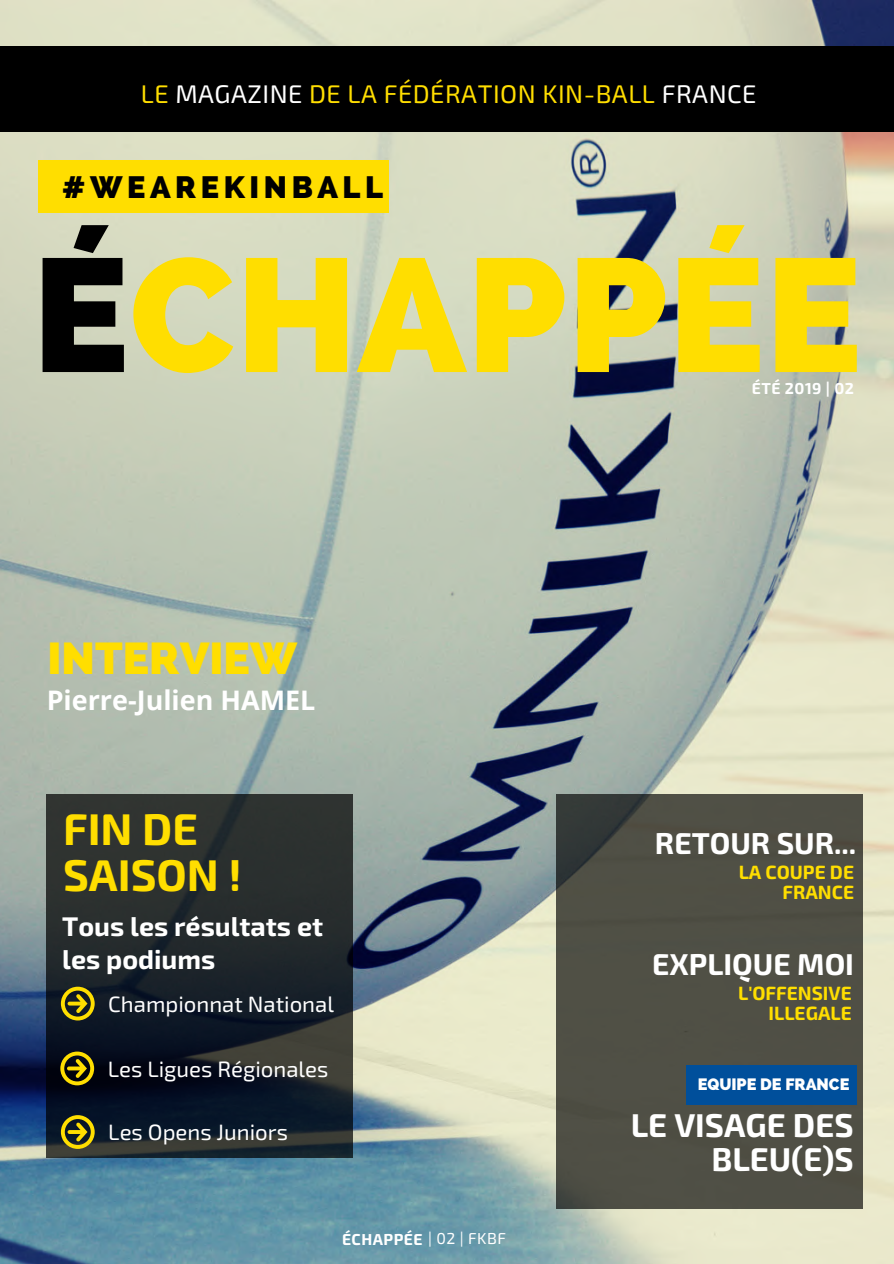
<style>
.page{position:relative;width:894px;height:1264px;background:#fff}
.page>*{position:absolute;margin:0;border:0;box-sizing:border-box;transform-origin:0 0}
.t1{font:800 160.65px "Raleway";letter-spacing:.005em;color:#ffde00}
.t2{font:700 44.4px/46px "Exo 2";color:#ffde00}
.t3{font:800 44.4px "Raleway";color:#ffde00}
.t4{font:700 33px/33.9px "Exo 2";color:#fff;text-align:right}
.t5{font:800 30.6px "Raleway";letter-spacing:.15em;color:#000}
.t6{font:700 30.15px "Exo 2";color:#fff}
.t7{font:700 27px/32.8px "Exo 2";color:#fff}
.t8{font:700 27px "Open Sans";color:#fff}
.t9{font:25.5px "Exo 2";letter-spacing:.02em;color:#ffde00}
.t10{font:22.2px "Exo 2";color:#fff}
.t11{font:700 19.2px/19.6px "Exo 2";color:#ffde00;text-align:right}
.t12{font:800 16.35px "Raleway";color:#fff}
.t13{font:700 15.9px "Exo 2";letter-spacing:.03em;color:#fff}
.s1{color:#fff}
.s2{color:#000}
.s3{font-weight:400}
</style>
<div class="page">
<img style="left:0;top:0;width:893px;height:1263px">
<svg style="left:47px;top:794px;width:306px;height:363px"></svg>
<div style="left:555px;top:794px;width:307px;height:414px;background:#504f45"></div>
<div style="left:686px;top:1064px;width:170px;height:40px;background:#004f9b"></div>
<div style="left:38px;top:160px;width:351px;height:53px;background:#ffde00"></div>
<svg style="left:61px;top:986px;width:34px;height:34px"></svg>
<svg style="left:61px;top:1115px;width:34px;height:33px"></svg>
<svg style="left:60px;top:1051px;width:34px;height:34px"></svg>
<div style="left:0;top:47px;width:893px;height:85px;background:#000"></div>
<p class="t9" style="left:141px;top:78px;width:617px">LE <span class="s1">MAGAZINE</span> DE LA FÉDÉRATION KIN-BALL <span class="s1">FRANCE</span></p>
<h3 class="t5" style="left:62px;top:169px;width:322px">#WEAREKINBALL</h3>
<h1 class="t1" style="left:33px;top:221px;width:830px"><span class="s2">É</span>CHAPPÉE</h1>
<h2 class="t3" style="left:47px;top:632px;width:251px">INTERVIEW</h2>
<p class="t8" style="left:47px;top:681px;width:270px">Pierre-Julien HAMEL</p>
<h2 class="t2" style="left:63px;top:803px;width:180px">FIN DE<br>SAISON !</h2>
<p class="t7" style="left:62px;top:908px;width:262px">Tous les résultats et les podiums</p>
<p class="t10" style="left:108px;top:989px;width:227px">Championnat National</p>
<p class="t10" style="left:108px;top:1054px;width:222px">Les Ligues Régionales</p>
<p class="t10" style="left:108px;top:1118px;width:181px">Les Opens Juniors</p>
<p class="t13" style="left:342px;top:1228px;width:165px">ÉCHAPPÉE <span class="s3">| 02 | FKBF</span></p>
<p class="t13" style="left:751px;top:378px;width:104px">ÉTÉ 2019 | 02</p>
<h3 class="t6" style="left:654px;top:823px;width:203px">RETOUR SUR...</h3>
<p class="t11" style="left:738px;top:861px;width:117px">LA COUPE DE<br>FRANCE</p>
<h3 class="t6" style="left:652px;top:944px;width:203px">EXPLIQUE MOI</h3>
<p class="t11" style="left:738px;top:982px;width:115px">L'OFFENSIVE<br>ILLEGALE</p>
<p class="t12" style="left:697px;top:1074px;width:153px">EQUIPE DE FRANCE</p>
<h3 class="t4" style="left:630px;top:1106px;width:224px">LE VISAGE DES<br>BLEU(E)S</h3>
</div>
